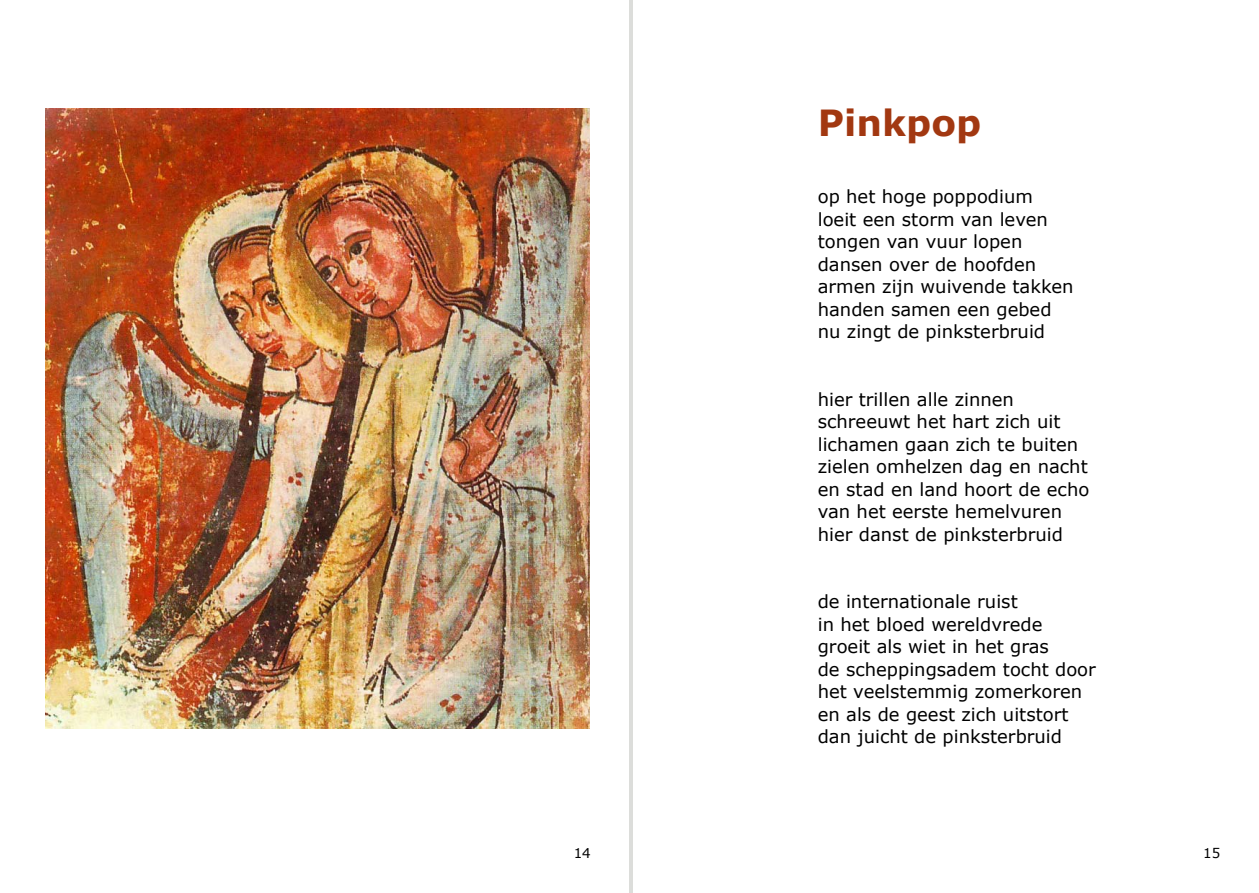
<style>
.page{position:relative;width:1259px;height:893px;background:#fff}
.page>*{position:absolute;margin:0;border:0;box-sizing:border-box;transform-origin:0 0}
.t1{font:700 36px "Verdana";color:#a23811}
.t2{font:18px/22.5px "Verdana";color:#000}
.t3{font:13.5px "Verdana";color:#000}
</style>
<div class="page">
<img style="left:45px;top:108px;width:544px;height:621px">
<hr style="left:631px;top:0;width:1px;height:893px;background:#babcb7">
<hr style="left:629px;top:0;width:1px;height:893px;background:#babcb7">
<h1 class="t1" style="left:818px;top:100px;width:165px">Pinkpop</h1>
<p class="t2" style="left:818px;top:185px;width:257px">op het hoge poppodium loeit een storm van leven tongen van vuur lopen dansen over de hoofden armen zijn wuivende takken handen samen een gebed nu zingt de pinksterbruid</p>
<p class="t2" style="left:818px;top:387px;width:273px">hier trillen alle zinnen schreeuwt het hart zich uit lichamen gaan zich te buiten zielen omhelzen dag en nacht en stad en land hoort de echo van het eerste hemelvuren hier danst de pinksterbruid</p>
<p class="t2" style="left:818px;top:590px;width:280px">de internationale ruist<br>in het bloed wereldvrede groeit als wiet in het gras<br>de scheppingsadem tocht door het veelstemmig zomerkoren en als de geest zich uitstort dan juicht de pinksterbruid</p>
<p class="t3" style="left:574px;top:844px;width:19px">14</p>
<p class="t3" style="left:1203px;top:844px;width:19px">15</p>
</div>
